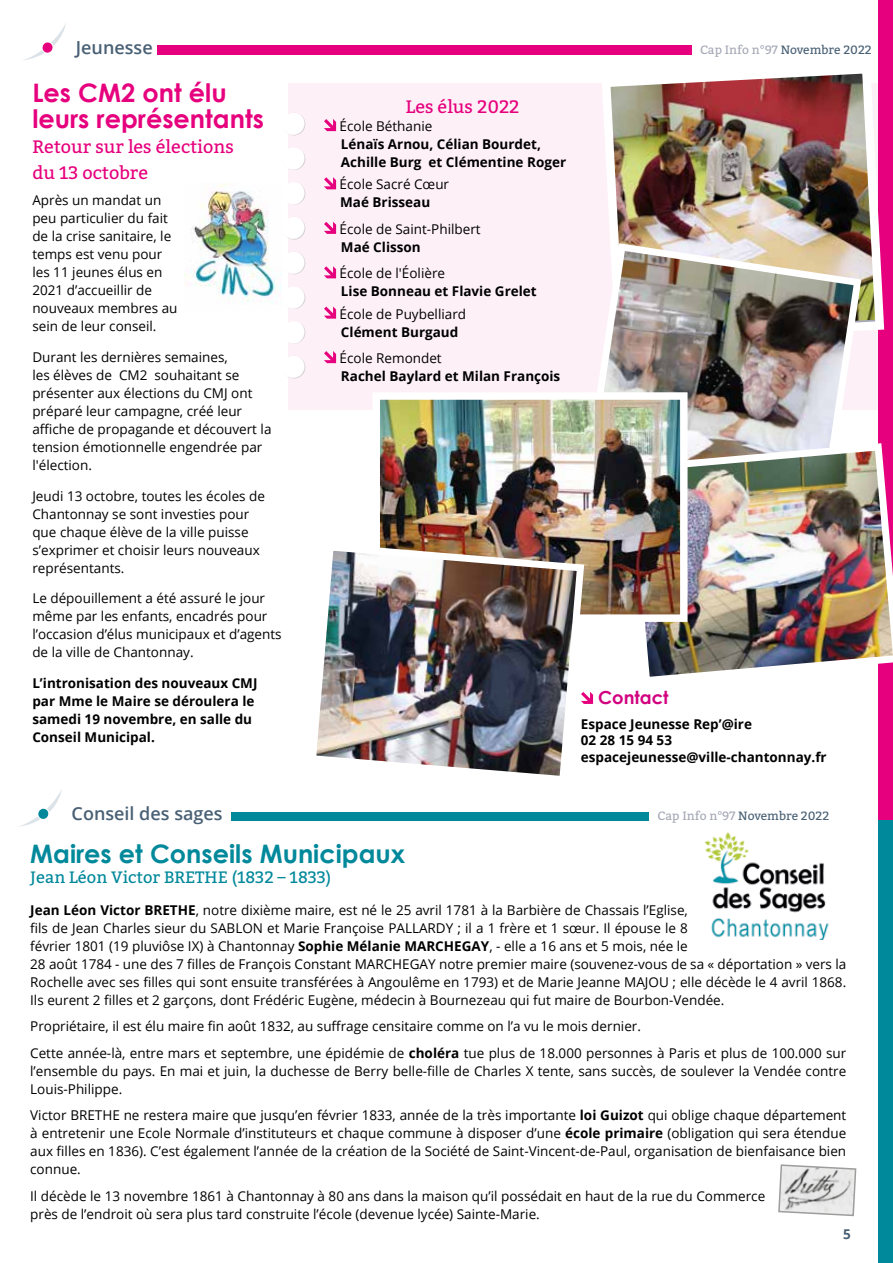
<style>
.page{position:relative;width:893px;height:1263px;background:#fff}
.page>*{position:absolute;margin:0;border:0;box-sizing:border-box;transform-origin:0 0}
.t1{font:700 25.5px/25.5px "Century Gothic";color:#e6007d}
.t2{font:700 25.5px "Century Gothic";color:#00889b}
.t3{font:18px/25.5px "Bitter";color:#e6007d}
.t4{font:600 18px "Open Sans";color:#496075}
.t5{font:700 18px "Century Gothic";color:#d2007f}
.t6{font:16.5px "Bitter";color:#00889b}
.t7{font:13.5px/18px "Open Sans";color:#000}
.t8{font:700 13.5px/18px "Open Sans";color:#000}
.t9{font:700 13.5px "Open Sans";color:#496075}
.t10{font:12px "Bitter";color:#496075}
.s1{color:#a5a8b5}
.s2{font-weight:700}
</style>
<div class="page">
<img style="left:184px;top:184px;width:98px;height:119px">
<div style="left:288px;top:83px;width:605px;height:327px;background:#fdf0f7"></div>
<svg style="left:588px;top:692px;width:5px;height:12px"></svg>
<div style="left:878px;top:0;width:15px;height:838px;background:#e6007d"></div>
<svg style="left:23px;top:23px;width:43px;height:38px"></svg>
<img style="left:602px;top:73px;width:283px;height:257px">
<div style="left:157px;top:45px;width:535px;height:10px;background:#e6007d"></div>
<svg style="left:324px;top:119px;width:12px;height:12px"></svg>
<svg style="left:324px;top:177px;width:12px;height:12px"></svg>
<svg style="left:324px;top:222px;width:12px;height:12px"></svg>
<svg style="left:324px;top:266px;width:12px;height:12px"></svg>
<svg style="left:324px;top:306px;width:12px;height:13px"></svg>
<svg style="left:324px;top:351px;width:12px;height:12px"></svg>
<div style="left:231px;top:812px;width:418px;height:8px;background:#00889b"></div>
<svg style="left:19px;top:789px;width:43px;height:38px"></svg>
<img style="left:704px;top:833px;width:125px;height:107px">
<svg style="left:778px;top:1164px;width:79px;height:53px;background:#d4d4d4"></svg>
<div style="left:878px;top:821px;width:15px;height:442px;background:#00889b"></div>
<img style="left:597px;top:239px;width:268px;height:200px">
<img style="left:645px;top:439px;width:248px;height:238px">
<img style="left:380px;top:400px;width:299px;height:214px">
<div style="left:372px;top:392px;width:315px;height:230px;border:7px solid #fff"></div>
<img style="left:316px;top:539px;width:272px;height:237px">
<div style="left:281px;top:110px;width:25px;height:26px;background:#000;opacity:.25"></div>
<div style="left:281px;top:145px;width:25px;height:25px;background:#000;opacity:.25"></div>
<div style="left:281px;top:180px;width:25px;height:25px;background:#000;opacity:.25"></div>
<div style="left:281px;top:214px;width:25px;height:26px;background:#000;opacity:.25"></div>
<div style="left:281px;top:249px;width:25px;height:26px;background:#000;opacity:.25"></div>
<div style="left:281px;top:284px;width:25px;height:25px;background:#000;opacity:.25"></div>
<div style="left:281px;top:319px;width:25px;height:25px;background:#000;opacity:.25"></div>
<div style="left:281px;top:353px;width:25px;height:26px;background:#000;opacity:.25"></div>
<h2 class="t4" style="left:76px;top:35px;width:78px">Jeunesse</h2>
<p class="t10" style="left:700px;top:42px;width:173px"><span class="s1">Cap Info n°97</span> Novembre 2022</p>
<h1 class="t1" style="left:32px;top:79px;width:233px">Les CM2 ont élu leurs représentants</h1>
<h2 class="t3" style="left:32px;top:134px;width:203px">Retour sur les élections du 13 octobre</h2>
<p class="t7" style="left:32px;top:191px;width:147px">Après un mandat un peu particulier du fait de la crise sanitaire, le temps est venu pour les 11 jeunes élus en<br>2021 d’accueillir de nouveaux membres au sein de leur conseil.</p>
<p class="t7" style="left:32px;top:348px;width:241px">Durant les dernières semaines,<br>les élèves de CM2 souhaitant se présenter aux élections du CMJ ont préparé leur campagne, créé leur affiche de propagande et découvert la tension émotionnelle engendrée par l'élection.</p>
<p class="t7" style="left:32px;top:486px;width:234px">Jeudi 13 octobre, toutes les écoles de<br>Chantonnay se sont investies pour que chaque élève de la ville puisse s’exprimer et choisir leurs nouveaux représentants.</p>
<p class="t7" style="left:32px;top:589px;width:251px">Le dépouillement a été assuré le jour même par les enfants, encadrés pour l’occasion d’élus municipaux et d’agents de la ville de Chantonnay.</p>
<p class="t8" style="left:32px;top:674px;width:227px">L’intronisation des nouveaux CMJ par Mme le Maire se déroulera le samedi 19 novembre, en salle du<br>Conseil Municipal.</p>
<h2 class="t3" style="left:406px;top:94px;width:115px">Les élus 2022</h2>
<p class="t7" style="left:340px;top:117px;width:94px">École Béthanie</p>
<p class="t8" style="left:341px;top:135px;width:227px">Lénaïs Arnou, Célian Bourdet,<br>Achille Burg et Clémentine Roger</p>
<p class="t7" style="left:340px;top:175px;width:111px">École Sacré Cœur</p>
<p class="t8" style="left:340px;top:193px;width:92px">Maé Brisseau</p>
<p class="t7" style="left:340px;top:220px;width:143px">École de Saint-Philbert</p>
<p class="t8" style="left:341px;top:238px;width:81px">Maé Clisson</p>
<p class="t7" style="left:340px;top:264px;width:107px">École de l'Éolière</p>
<p class="t8" style="left:341px;top:282px;width:197px">Lise Bonneau et Flavie Grelet</p>
<p class="t7" style="left:340px;top:304px;width:128px">École de Puybelliard</p>
<p class="t8" style="left:341px;top:322px;width:119px">Clément Burgaud</p>
<p class="t7" style="left:340px;top:349px;width:104px">École Remondet</p>
<p class="t8" style="left:341px;top:367px;width:221px">Rachel Baylard et Milan François</p>
<h2 class="t5" style="left:598px;top:684px;width:72px">Contact</h2>
<p class="t8" style="left:581px;top:715px;width:247px;line-height:16.5px">Espace Jeunesse Rep’@ire<br>02 28 15 94 53 espacejeunesse@ville-chantonnay.fr</p>
<h2 class="t4" style="left:72px;top:802px;width:153px">Conseil des sages</h2>
<p class="t10" style="left:657px;top:808px;width:173px"><span class="s1">Cap Info n°97</span> Novembre 2022</p>
<h1 class="t2" style="left:30px;top:834px;width:376px">Maires et Conseils Municipaux</h1>
<p class="t6" style="left:30px;top:866px;width:303px">Jean Léon Victor BRETHE (1832 – 1833)</p>
<p class="t7" style="left:30px;top:900px;width:818px"><span class="s2">Jean Léon Victor BRETHE</span>, notre dixième maire, est né le 25 avril 1781 à la Barbière de Chassais l’Eglise,<br>fils de Jean Charles sieur du SABLON et Marie Françoise PALLARDY ; il a 1 frère et 1 sœur. Il épouse le 8<br>février 1801 (19 pluviôse IX) à Chantonnay <span class="s2">Sophie Mélanie MARCHEGAY</span>, - elle a 16 ans et 5 mois, née le<br>28 août 1784 - une des 7 filles de François Constant MARCHEGAY notre premier maire (souvenez-vous de sa « déportation » vers la Rochelle avec ses filles qui sont ensuite transférées à Angoulême en 1793) et de Marie Jeanne MAJOU ; elle décède le 4 avril 1868.<br>Ils eurent 2 filles et 2 garçons, dont Frédéric Eugène, médecin à Bournezeau qui fut maire de Bourbon-Vendée.</p>
<p class="t7" style="left:30px;top:1013px;width:818px;line-height:26.5px">Propriétaire, il est élu maire fin août 1832, au suffrage censitaire comme on l’a vu le mois dernier.<br>Cette année-là, entre mars et septembre, une épidémie de <span class="s2">choléra</span> tue plus de 18.000 personnes à Paris et plus de 100.000 sur</p>
<p class="t7" style="left:30px;top:1061px;width:818px">l’ensemble du pays. En mai et juin, la duchesse de Berry belle-fille de Charles X tente, sans succès, de soulever la Vendée contre<br>Louis-Philippe.</p>
<p class="t7" style="left:30px;top:1106px;width:818px;text-align:justify">Victor BRETHE ne restera maire que jusqu’en février 1833, année de la très importante <span class="s2">loi Guizot</span> qui oblige chaque département à entretenir une Ecole Normale d’instituteurs et chaque commune à disposer d’une <span class="s2">école primaire</span> (obligation qui sera étendue aux filles en 1836). C’est également l’année de la création de la Société de Saint-Vincent-de-Paul, organisation de bienfaisance bien connue.</p>
<p class="t7" style="left:30px;top:1186px;width:736px">Il décède le 13 novembre 1861 à Chantonnay à 80 ans dans la maison qu’il possédait en haut de la rue du Commerce près de l’endroit où sera plus tard construite l’école (devenue lycée) Sainte-Marie.</p>
<p class="t9" style="left:843px;top:1225px;width:9px">5</p>
</div>
